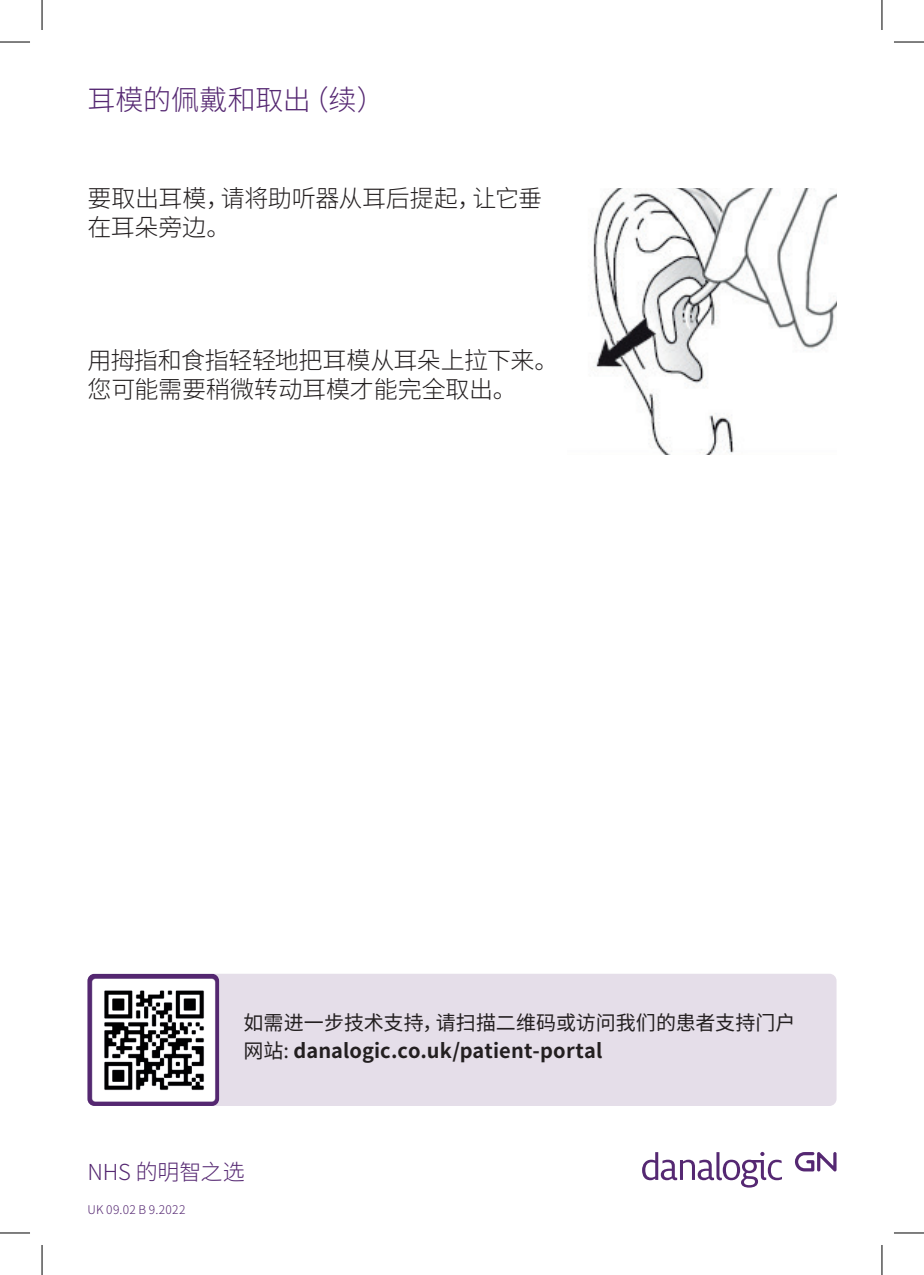
<style>
.page{position:relative;width:924px;height:1275px;background:#fff}
.page>*{position:absolute;margin:0;border:0;box-sizing:border-box;transform-origin:0 0}
.t1{font:300 28px "Noto Sans CJ Ksc";letter-spacing:-.005em;color:#552872}
.t2{font:300 24px/28.8px "Noto Sans CJ Ksc";letter-spacing:-.01em;color:#231f20}
.t3{font:300 22px "Noto Sans CJ Ksc";letter-spacing:-.01em;color:#552872}
.t4{font:20px/28px "Noto Sans CJ Ksc";color:#231f20}
.t5{font:300 12px "Noto Sans CJ Ksc";letter-spacing:.02em;color:#552872}
.s1{font-weight:700}
</style>
<div class="page">
<svg style="left:795px;top:1152px;width:41px;height:19px"></svg>
<svg style="left:642px;top:1151px;width:139px;height:36px"></svg>
<img style="left:593px;top:188px;width:243px;height:266px">
<div style="left:87px;top:973px;width:749px;height:133px;background:#e5dee9;border-radius:7px"></div>
<img style="left:87px;top:973px;width:132px;height:133px">
<hr style="left:0;top:42px;width:30px;height:1px;background:#000">
<hr style="left:893px;top:42px;width:30px;height:1px;background:#000">
<hr style="left:0;top:1232px;width:30px;height:1px;background:#000">
<hr style="left:893px;top:1232px;width:30px;height:1px;background:#000">
<hr style="left:42px;top:0;width:1px;height:30px;background:#000">
<hr style="left:42px;top:1245px;width:1px;height:30px;background:#000">
<hr style="left:881px;top:0;width:1px;height:30px;background:#000">
<hr style="left:881px;top:1245px;width:1px;height:30px;background:#000">
<p class="t1" style="left:87px;top:84px;width:299px">耳模的佩戴和取出（续）</p>
<p class="t2" style="left:87px;top:184px;width:456px">要取出耳模，请将助听器从耳后提起，让它垂在耳朵旁边。</p>
<p class="t2" style="left:87px;top:346px;width:472px">用拇指和食指轻轻地把耳模从耳朵上拉下来。您可能需要稍微转动耳模才能完全取出。</p>
<p class="t4" style="left:243px;top:1008px;width:553px">如需进一步技术支持，请扫描二维码或访问我们的患者支持门户网站: <span class="s1">danalogic.co.uk/patient-portal</span></p>
<p class="t3" style="left:87px;top:1159px;width:159px">NHS 的明智之选</p>
<p class="t5" style="left:87px;top:1203px;width:100px">UK 09.02 B 9.2022</p>
</div>
